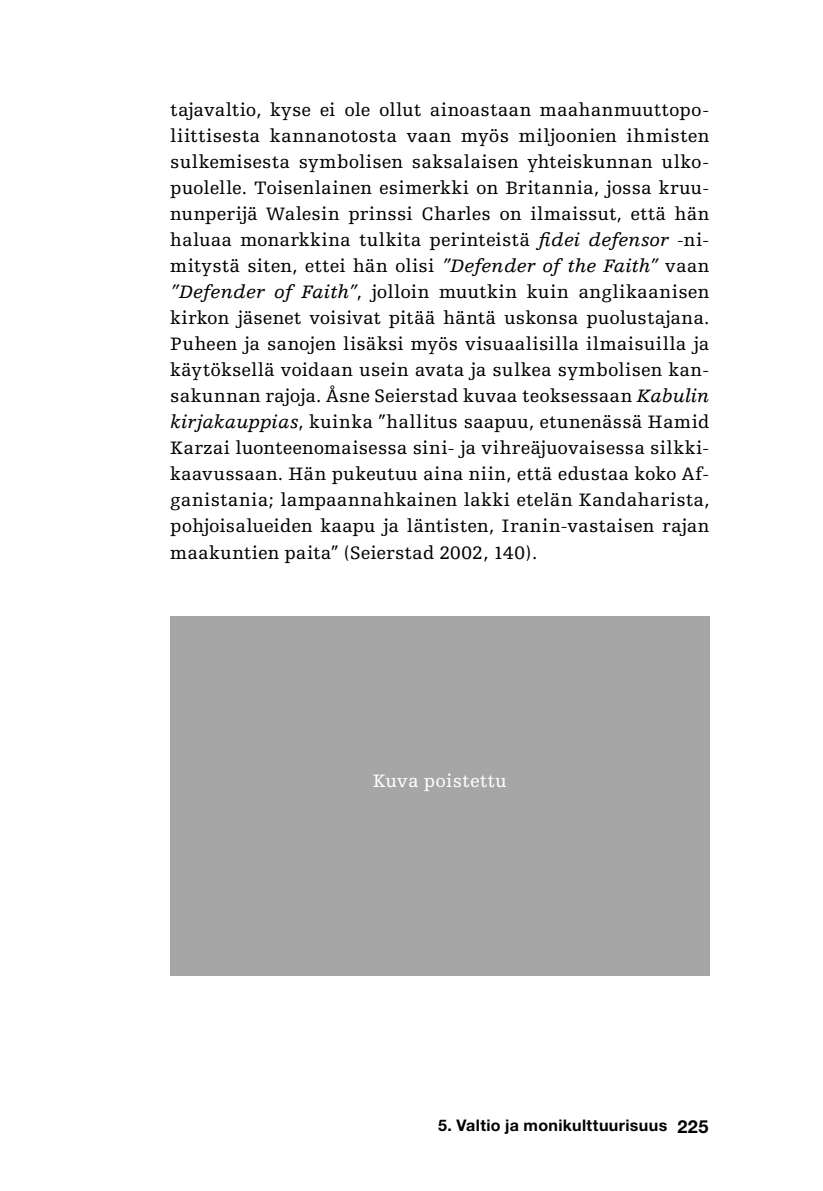
<style>
.page{position:relative;width:823px;height:1191px;background:#fff}
.page>*{position:absolute;margin:0;border:0;box-sizing:border-box;transform-origin:0 0}
.t2{font:19px/26px "Egyptienne F";letter-spacing:.01em;color:#000;text-align:justify}
.t3_indent{font:19px "Egyptienne F";letter-spacing:.01em;color:#fff}
.t1{font:700 16px "Helvetica Neue";letter-spacing:.025em;color:#000}
.s1{font-style:italic}
.s2{font-size:18px}
</style>
<div class="page">
<div style="left:170px;top:616px;width:539px;height:359px;background:#a6a6a6"></div>
<p class="t2" style="left:170px;top:97px;width:540px">tajavaltio, kyse ei ole ollut ainoastaan maahanmuuttopo&shy;liittisesta kannanotosta vaan myös miljoonien ihmisten sulkemisesta symbolisen saksalaisen yhteiskunnan ulko&shy;puolelle. Toisenlainen esimerkki on Britannia, jossa kruu&shy;nunperijä Walesin prinssi Charles on ilmaissut, että hän haluaa monarkkina tulkita perinteistä <span class="s1">fidei defensor</span> -ni&shy;mitystä siten, ettei hän olisi <span class="s1">”Defender of the Faith”</span> vaan <span class="s1">”Defender of Faith”</span>, jolloin muutkin kuin anglikaanisen kirkon jäsenet voisivat pitää häntä uskonsa puolustajana.<br>Puheen ja sanojen lisäksi myös visuaalisilla ilmaisuilla ja käytöksellä voidaan usein avata ja sulkea symbolisen kan&shy;sakunnan rajoja. Åsne Seierstad kuvaa teoksessaan <span class="s1">Kabulin kirjakauppias</span>, kuinka ”hallitus saapuu, etunenässä Hamid Karzai luonteenomaisessa sini- ja vihreäjuovaisessa silkki&shy;kaavussaan. Hän pukeutuu aina niin, että edustaa koko Af&shy;ganistania; lampaannahkainen lakki etelän Kandaharista, pohjoisalueiden kaapu ja läntisten, Iranin-vastaisen rajan maakuntien paita” (Seierstad 2002, 140).</p>
<p class="t3_indent" style="left:372px;top:770px;width:135px">Kuva poistettu</p>
<p class="t1" style="left:438px;top:1115px;width:271px">5. Valtio ja monikulttuurisuus <span class="s2">225</span></p>
</div>
